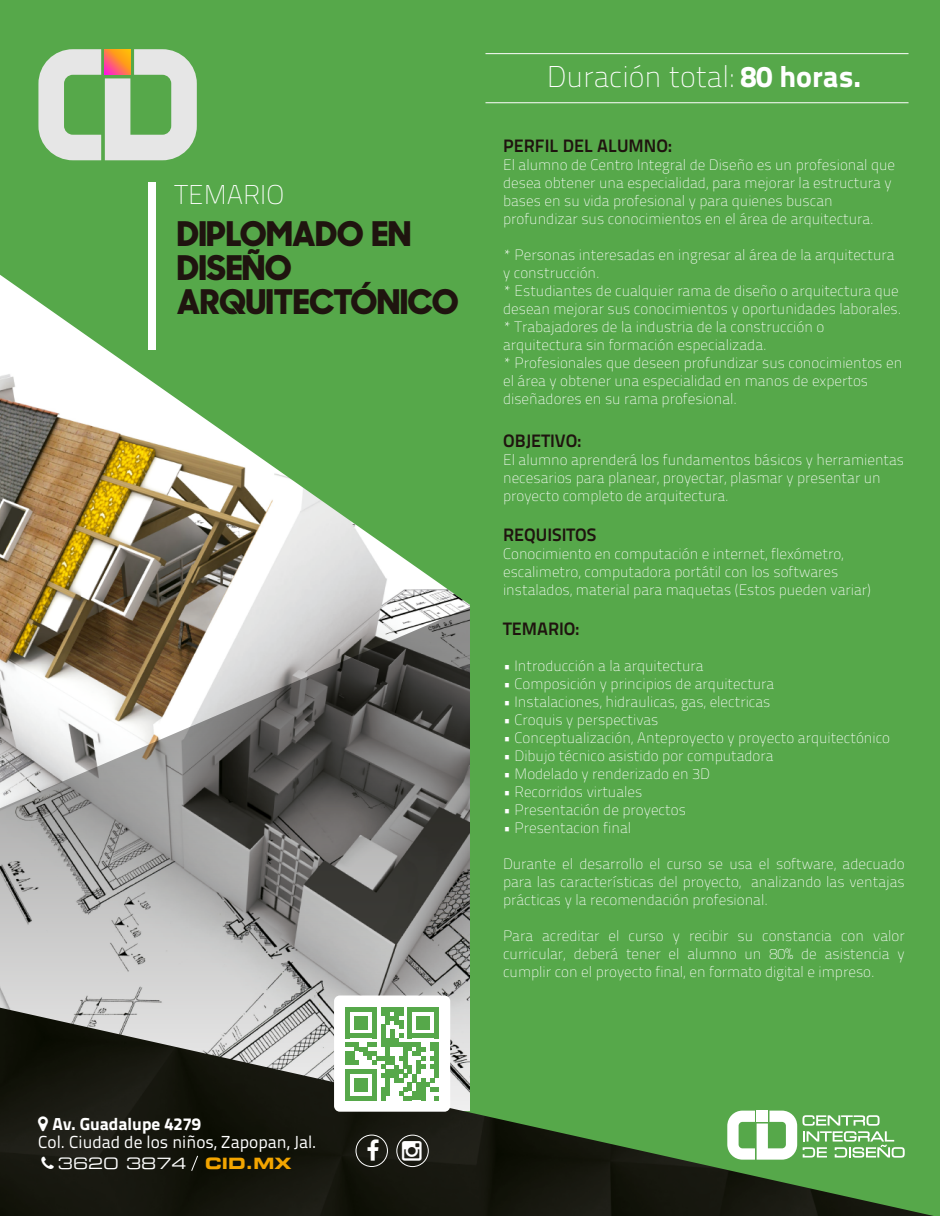
<style>
.page{position:relative;width:940px;height:1216px;background:#56a84a}
.page>*{position:absolute;margin:0;border:0;box-sizing:border-box;transform-origin:0 0}
.t1{font:800 34.05px/34px "Sharp Sans No 1";color:#1f140f}
.t2{font:100 30px "Titillium Text 22 L";color:#fff}
.t3{font:100 27.15px "Titillium Text 22 L";color:#fff}
.t4{font:700 18px "Titillium Text 22 L";color:#1f140f}
.t5{font:17.25px "Titillium Text 22 L";color:#fff}
.t6{font:800 17.25px "Titillium Text 22 L";color:#fff}
.t7{font:15.75px "Eurostile LT Extended Two";color:#fff}
.t8{font:100 15px/18px "Titillium Text 22 L";color:#fff}
.s1{font-weight:800}
.s2{font-family:"Eurostile LT Bold Extended Two";color:#f3a500}
</style>
<div class="page">
<img style="left:0;top:275px;width:470px;height:332px">
<svg style="left:0;top:607px;width:470px;height:400px;background:#95938f"></svg>
<img style="left:0;top:1007px;width:934px;height:209px">
<div style="left:148px;top:182px;width:8px;height:168px;background:#fff"></div>
<div style="left:396px;top:1134px;width:32px;height:32px;border:1px solid #fff;border-radius:50%"></div>
<div style="left:356px;top:1134px;width:32px;height:32px;border:1px solid #fff;border-radius:50%"></div>
<div style="left:334px;top:995px;width:116px;height:116px;background:#fff;border-radius:6px"></div>
<svg style="left:345px;top:1007px;width:94px;height:93px"></svg>
<hr style="left:485px;top:53px;width:423px;height:1px;background:#fff">
<hr style="left:485px;top:102px;width:423px;height:1px;background:#fff">
<svg style="left:727px;top:1110px;width:177px;height:49px"></svg>
<svg style="left:191px;top:1155px;width:7px;height:16px"></svg>
<svg style="left:38px;top:49px;width:159px;height:111px"></svg>
<svg style="left:368px;top:1139px;width:11px;height:21px"></svg>
<svg style="left:402px;top:1140px;width:20px;height:20px"></svg>
<svg style="left:42px;top:1156px;width:12px;height:12px"></svg>
<svg style="left:38px;top:1116px;width:10px;height:15px"></svg>
<h3 class="t3" style="left:175px;top:175px;width:111px">TEMARIO</h3>
<h1 class="t1" style="left:177px;top:214px;width:283px">DIPLOMADO EN<br>DISEÑO<br>ARQUITECTÓNICO</h1>
<h2 class="t2" style="left:547px;top:55px;width:316px">Duración total: <span class="s1">80 horas.</span></h2>
<p class="t4" style="left:503px;top:132px;width:170px">PERFIL DEL ALUMNO:</p>
<p class="t8" style="left:503px;top:155px;width:393px">El alumno de Centro Integral de Diseño es un profesional que desea obtener una especialidad, para mejorar la estructura y bases en su vida profesional y para quienes buscan profundizar sus conocimientos en el área de arquitectura.</p>
<p class="t8" style="left:503px;top:245px;width:401px">* Personas interesadas en ingresar al área de la arquitectura y construcción.<br>* Estudiantes de cualquier rama de diseño o arquitectura que desean mejorar sus conocimientos y oportunidades laborales. * Trabajadores de la industria de la construcción o arquitectura sin formación especializada.<br>* Profesionales que deseen profundizar sus conocimientos en el área y obtener una especialidad en manos de expertos diseñadores en su rama profesional.</p>
<p class="t4" style="left:503px;top:427px;width:80px">OBJETIVO:</p>
<p class="t8" style="left:503px;top:450px;width:402px">El alumno aprenderá los fundamentos básicos y herramientas necesarios para planear, proyectar, plasmar y presentar un proyecto completo de arquitectura.</p>
<p class="t4" style="left:503px;top:521px;width:95px">REQUISITOS</p>
<p class="t8" style="left:503px;top:544px;width:369px">Conocimiento en computación e internet, flexómetro, escalimetro, computadora portátil con los softwares instalados, material para maquetas (Estos pueden variar)</p>
<p class="t4" style="left:503px;top:614px;width:78px">TEMARIO:</p>
<p class="t8" style="left:503px;top:655px;width:202px">• Introducción a la arquitectura</p>
<p class="t8" style="left:503px;top:673px;width:273px">• Composición y principios de arquitectura</p>
<p class="t8" style="left:503px;top:691px;width:269px">• Instalaciones, hidraulicas, gas, electricas</p>
<p class="t8" style="left:503px;top:709px;width:157px">• Croquis y perspectivas</p>
<p class="t8" style="left:503px;top:727px;width:388px">• Conceptualización, Anteproyecto y proyecto arquitectónico</p>
<p class="t8" style="left:503px;top:745px;width:272px">• Dibujo técnico asistido por computadora</p>
<p class="t8" style="left:503px;top:763px;width:208px">• Modelado y renderizado en 3D</p>
<p class="t8" style="left:503px;top:781px;width:141px">• Recorridos virtuales</p>
<p class="t8" style="left:503px;top:799px;width:184px">• Presentación de proyectos</p>
<p class="t8" style="left:503px;top:817px;width:130px">• Presentacion final</p>
<p class="t8" style="left:503px;top:853px;width:403px;text-align:justify">Durante el desarrollo el curso se usa el software, adecuado para las características del proyecto, analizando las ventajas prácticas y la recomendación profesional.</p>
<p class="t8" style="left:503px;top:925px;width:403px;text-align:justify">Para acreditar el curso y recibir su constancia con valor curricular, deberá tener el alumno un 80% de asistencia y cumplir con el proyecto final, en formato digital e impreso.</p>
<p class="t6" style="left:53px;top:1110px;width:150px">Av. Guadalupe 4279</p>
<p class="t5" style="left:38px;top:1128px;width:280px">Col. Ciudad de los niños, Zapopan, Jal.</p>
<p class="t7" style="left:58px;top:1152px;width:235px">3620 3874 <span class="s2">CID.MX</span></p>
</div>
